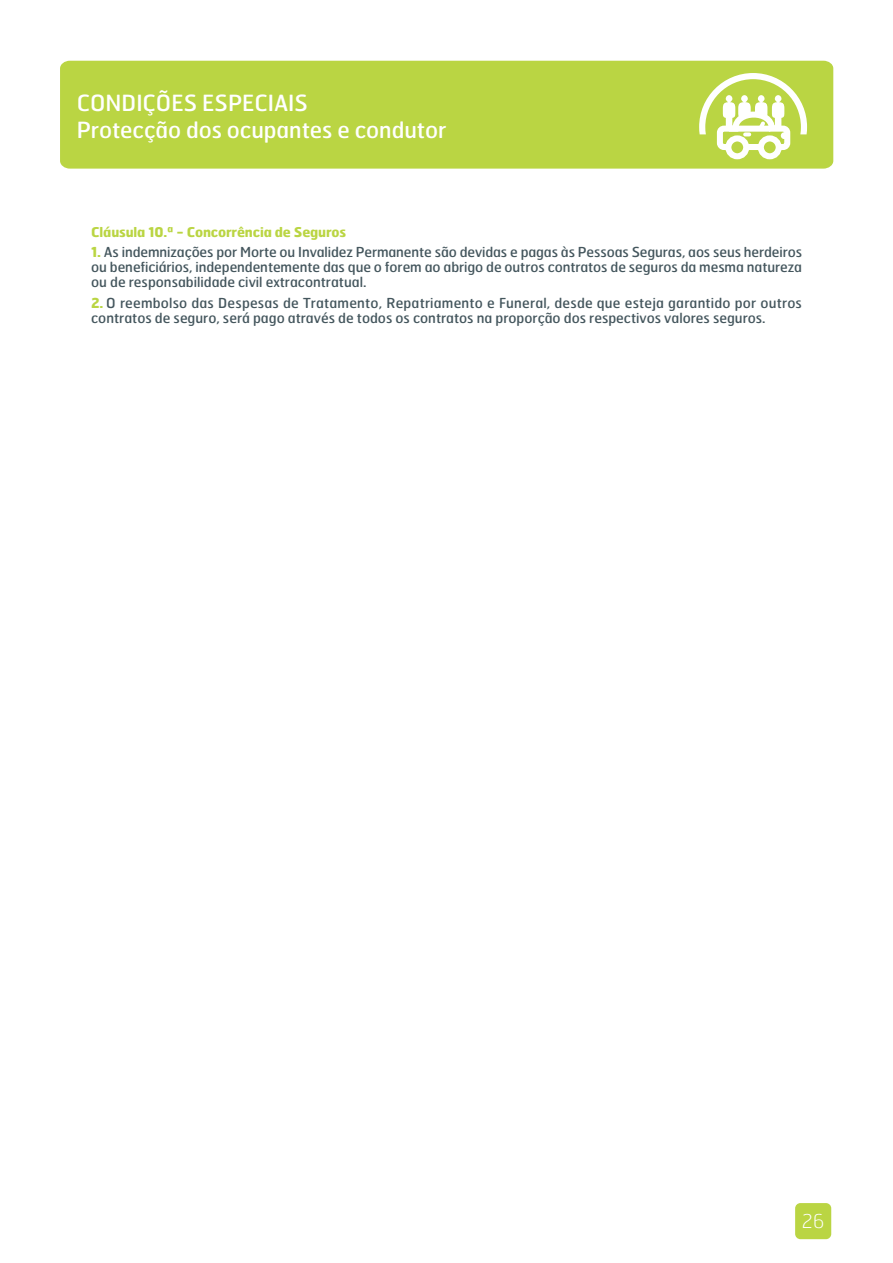
<style>
.page{position:relative;width:893px;height:1263px;background:#fff}
.page>*{position:absolute;margin:0;border:0;box-sizing:border-box;transform-origin:0 0}
.t1{font:22.35px/26.5px "Hermes";color:#fff}
.t2{font:100 19.05px "Hermes";color:#fff}
.t3{font:13.8px/14.9px "Hermes";color:#44565d;text-align:justify}
.t4{font:700 13.5px "Hermes";letter-spacing:-.01em;color:#bad543}
.s1{font-weight:700;color:#bad543}
</style>
<div class="page">
<div style="left:795px;top:1203px;width:36px;height:36px;background:#bad543;border-radius:5px"></div>
<div style="left:60px;top:61px;width:773px;height:108px;background:#bad543"></div>
<div style="left:725px;top:135px;width:24px;height:24px;background:#fff;border:6px solid #fff;border-radius:50%"></div>
<div style="left:758px;top:135px;width:24px;height:24px;background:#fff;border:6px solid #fff;border-radius:50%"></div>
<svg style="left:699px;top:73px;width:108px;height:80px"></svg>
<div style="left:781px;top:132px;width:6px;height:7px;background:#fff;border-radius:50%"></div>
<h1 class="t1" style="left:77px;top:91px;width:371px">CONDIÇÕES ESPECIAIS<br>Protecção dos ocupantes e condutor</h1>
<p class="t4" style="left:91px;top:226px;width:257px">Cláusula 10.ª - Concorrência de Seguros</p>
<p class="t3" style="left:91px;top:246px;width:712px"><span class="s1">1.</span> As indemnizações por Morte ou Invalidez Permanente são devidas e pagas às Pessoas Seguras, aos seus herdeiros ou beneficiários, independentemente das que o forem ao abrigo de outros contratos de seguros da mesma natureza ou de responsabilidade civil extracontratual.</p>
<p class="t3" style="left:91px;top:296px;width:712px"><span class="s1">2.</span> O reembolso das Despesas de Tratamento, Repatriamento e Funeral, desde que esteja garantido por outros contratos de seguro, será pago através de todos os contratos na proporção dos respectivos valores seguros.</p>
<h2 class="t2" style="left:802px;top:1213px;width:24px">26</h2>
</div>
